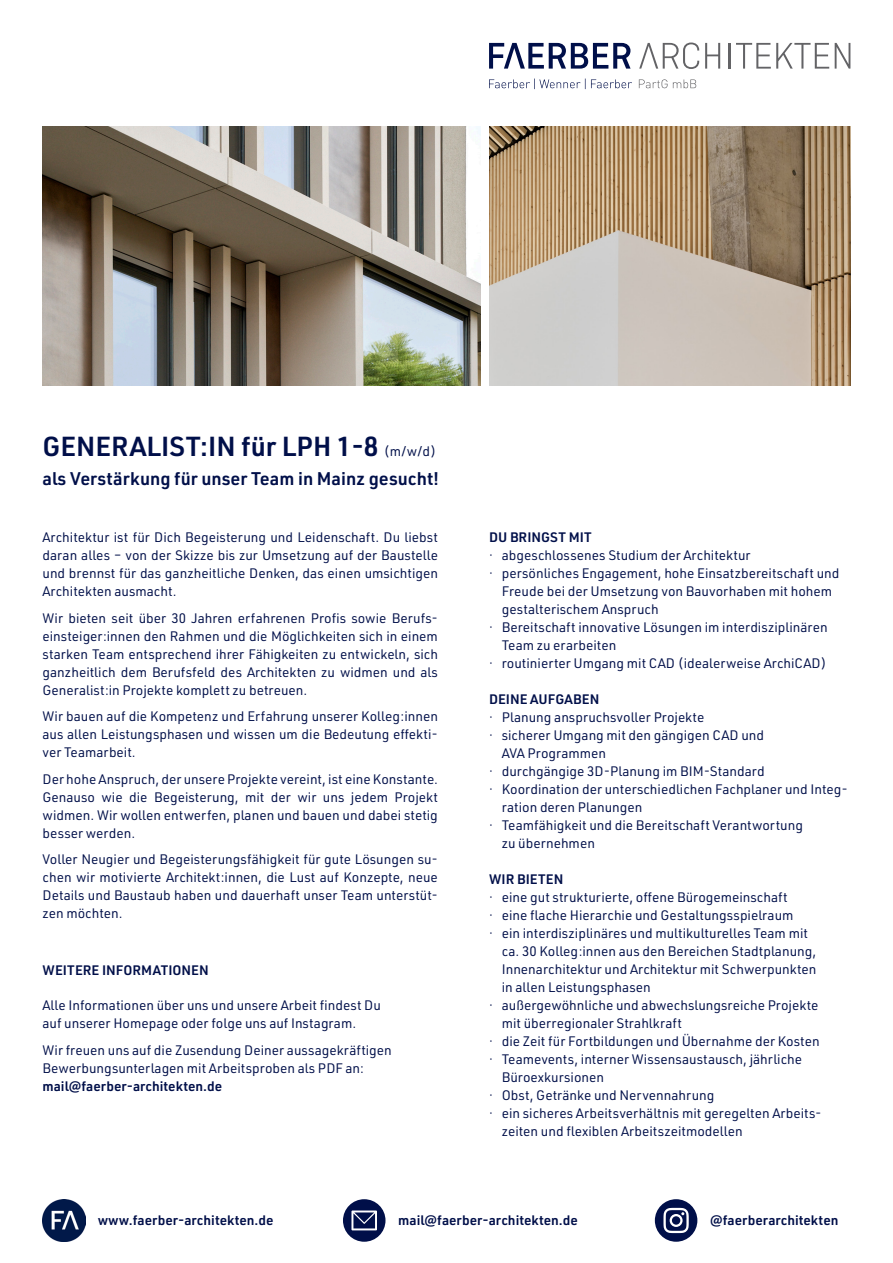
<style>
.page{position:relative;width:893px;height:1263px;background:#fff}
.page>*{position:absolute;margin:0;border:0;box-sizing:border-box;transform-origin:0 0}
.t1{font:600 27px "URWDIN";color:#000f49}
.t2{font:600 18px "URWDIN";color:#000f49}
.t3{font:13.5px/18px "URWDIN";color:#000f49;text-align:justify}
.t4{font:600 13.5px "URWDIN";color:#000f49}
.s1{font-weight:400;font-size:13.5px}
</style>
<div class="page">
<img style="left:43px;top:126px;width:437px;height:260px">
<img style="left:489px;top:126px;width:361px;height:260px">
<svg style="left:489px;top:43px;width:142px;height:26px"></svg>
<svg style="left:639px;top:43px;width:60px;height:26px"></svg>
<svg style="left:705px;top:43px;width:15px;height:26px"></svg>
<hr style="left:728px;top:43px;width:3px;height:26px;background:#636366">
<svg style="left:736px;top:43px;width:93px;height:26px"></svg>
<svg style="left:835px;top:43px;width:15px;height:26px"></svg>
<svg style="left:489px;top:79px;width:143px;height:10px"></svg>
<svg style="left:639px;top:79px;width:57px;height:9px"></svg>
<img style="left:43px;top:1199px;width:42px;height:43px">
<div style="left:655px;top:1199px;width:42px;height:43px;background:#000f49;border-radius:50%"></div>
<svg style="left:663px;top:1208px;width:26px;height:25px"></svg>
<div style="left:343px;top:1199px;width:42px;height:43px;background:#000f49;border-radius:50%"></div>
<svg style="left:351px;top:1210px;width:26px;height:20px"></svg>
<h1 class="t1" style="left:43px;top:428px;width:395px">GENERALIST:IN für LPH 1-8 <span class="s1">(m/w/d)</span></h1>
<h2 class="t2" style="left:43px;top:466px;width:398px">als Verstärkung für unser Team in Mainz gesucht!</h2>
<p class="t3" style="left:43px;top:528px;width:397px">Architektur ist für Dich Begeisterung und Leidenschaft. Du liebst daran alles – von der Skizze bis zur Umsetzung auf der Baustelle und brennst für das ganzheitliche Denken, das einen umsichtigen Architekten ausmacht.</p>
<p class="t3" style="left:43px;top:608px;width:397px">Wir bieten seit über 30 Jahren erfahrenen Profis sowie Berufs&shy;einsteiger:innen den Rahmen und die Möglichkeiten sich in einem starken Team entsprechend ihrer Fähigkeiten zu entwickeln, sich ganzheitlich dem Berufsfeld des Architekten zu widmen und als Generalist:in Projekte komplett zu betreuen.</p>
<p class="t3" style="left:43px;top:707px;width:397px">Wir bauen auf die Kompetenz und Erfahrung unserer Kolleg:innen aus allen Leistungsphasen und wissen um die Bedeutung effekti&shy;ver Teamarbeit.</p>
<p class="t3" style="left:43px;top:769px;width:397px">Der hohe Anspruch, der unsere Projekte vereint, ist eine Konstante.<br>Genauso wie die Begeisterung, mit der wir uns jedem Projekt widmen. Wir wollen entwerfen, planen und bauen und dabei stetig besser werden.</p>
<p class="t3" style="left:43px;top:850px;width:397px">Voller Neugier und Begeisterungsfähigkeit für gute Lösungen su&shy;chen wir motivierte Architekt:innen, die Lust auf Konzepte, neue Details und Baustaub haben und dauerhaft unser Team unterstüt&shy;zen möchten.</p>
<p class="t4" style="left:43px;top:961px;width:168px">WEITERE INFORMATIONEN</p>
<p class="t3" style="left:43px;top:996px;width:340px">Alle Informationen über uns und unsere Arbeit findest Du auf unserer Homepage oder folge uns auf Instagram.</p>
<p class="t3" style="left:43px;top:1041px;width:351px">Wir freuen uns auf die Zusendung Deiner aussagekräftigen<br>Bewerbungsunterlagen mit Arbeitsproben als PDF an:</p>
<p class="t4" style="left:43px;top:1077px;width:181px">mail@faerber-architekten.de</p>
<p class="t4" style="left:489px;top:528px;width:104px">DU BRINGST MIT</p>
<p class="t3" style="left:489px;top:546px;width:263px">· abgeschlossenes Studium der Architektur</p>
<p class="t3" style="left:489px;top:564px;width:352px">· persönliches Engagement, hohe Einsatzbereitschaft und</p>
<p class="t3" style="left:502px;top:582px;width:332px">Freude bei der Umsetzung von Bauvorhaben mit hohem</p>
<p class="t3" style="left:502px;top:600px;width:158px">gestalterischem Anspruch</p>
<p class="t3" style="left:489px;top:618px;width:340px">· Bereitschaft innovative Lösungen im interdisziplinären</p>
<p class="t3" style="left:502px;top:636px;width:116px">Team zu erarbeiten</p>
<p class="t3" style="left:489px;top:654px;width:339px">· routinierter Umgang mit CAD (idealerweise ArchiCAD)</p>
<p class="t4" style="left:489px;top:690px;width:112px">DEINE AUFGABEN</p>
<p class="t3" style="left:489px;top:708px;width:217px">· Planung anspruchsvoller Projekte</p>
<p class="t3" style="left:489px;top:726px;width:277px">· sicherer Umgang mit den gängigen CAD und</p>
<p class="t3" style="left:502px;top:744px;width:106px">AVA Programmen</p>
<p class="t3" style="left:489px;top:762px;width:277px">· durchgängige 3D-Planung im BIM-Standard</p>
<p class="t3" style="left:489px;top:780px;width:360px">· Koordination der unterschiedlichen Fachplaner und Integ-</p>
<p class="t3" style="left:502px;top:798px;width:142px">ration deren Planungen</p>
<p class="t3" style="left:489px;top:816px;width:315px">· Teamfähigkeit und die Bereitschaft Verantwortung</p>
<p class="t3" style="left:502px;top:834px;width:95px">zu übernehmen</p>
<p class="t4" style="left:489px;top:870px;width:76px">WIR BIETEN</p>
<p class="t3" style="left:489px;top:888px;width:300px">· eine gut strukturierte, offene Bürogemeinschaft</p>
<p class="t3" style="left:489px;top:906px;width:306px">· eine flache Hierarchie und Gestaltungsspielraum</p>
<p class="t3" style="left:489px;top:924px;width:320px">· ein interdisziplinäres und multikulturelles Team mit</p>
<p class="t3" style="left:502px;top:942px;width:316px">ca. 30 Kolleg:innen aus den Bereichen Stadtplanung,</p>
<p class="t3" style="left:502px;top:960px;width:316px">Innenarchitektur und Architektur mit Schwerpunkten</p>
<p class="t3" style="left:502px;top:978px;width:150px">in allen Leistungsphasen</p>
<p class="t3" style="left:489px;top:996px;width:331px">· außergewöhnliche und abwechslungsreiche Projekte</p>
<p class="t3" style="left:502px;top:1014px;width:182px">mit überregionaler Strahlkraft</p>
<p class="t3" style="left:489px;top:1032px;width:332px">· die Zeit für Fortbildungen und Übernahme der Kosten</p>
<p class="t3" style="left:489px;top:1050px;width:315px">· Teamevents, interner Wissensaustausch, jährliche</p>
<p class="t3" style="left:502px;top:1068px;width:104px">Büroexkursionen</p>
<p class="t3" style="left:489px;top:1086px;width:227px">· Obst, Getränke und Nervennahrung</p>
<p class="t3" style="left:489px;top:1104px;width:331px">· ein sicheres Arbeitsverhältnis mit geregelten Arbeits-</p>
<p class="t3" style="left:502px;top:1122px;width:242px">zeiten und flexiblen Arbeitszeitmodellen</p>
<p class="t4" style="left:98px;top:1211px;width:177px">www.faerber-architekten.de</p>
<p class="t4" style="left:398px;top:1211px;width:181px">mail@faerber-architekten.de</p>
<p class="t4" style="left:710px;top:1211px;width:130px">@faerberarchitekten</p>
</div>
